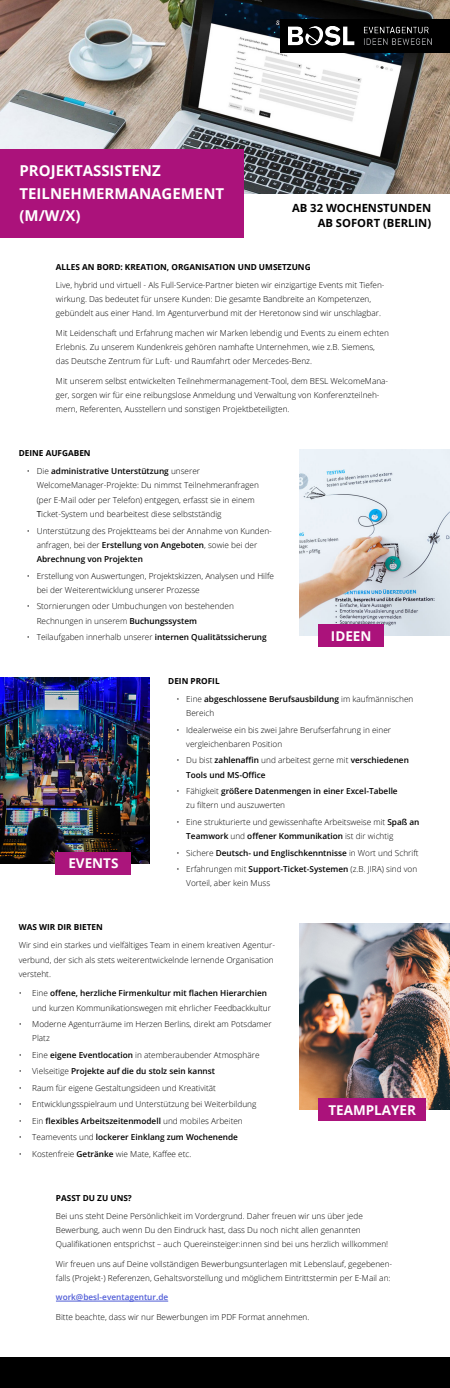
<style>
.page{position:relative;width:450px;height:1388px;background:#fff}
.page>*{position:absolute;margin:0;border:0;box-sizing:border-box;transform-origin:0 0}
.t1{font:700 15px/22.5px "Open Sans";color:#fff}
.t2{font:700 13.5px "Open Sans";color:#fff}
.t3{font:700 11.25px/15px "Open Sans";color:#000;text-align:right}
.t4{font:300 8.25px/14.2px "Open Sans";color:#000}
.t5{font:600 8.25px/14.2px "Open Sans";color:#000}
.t6{font:700 8.25px "Open Sans";color:#000}
.t7{font:600 8.25px "Open Sans";color:#4f5cd6}
.s1{font-weight:600}
.s2{font-weight:400}
.s3{font-weight:300}
</style>
<div class="page">
<img style="left:0;top:0;width:450px;height:193px">
<div style="left:281px;top:19px;width:169px;height:33px;background:#000"></div>
<img style="left:289px;top:26px;width:142px;height:19px">
<div style="left:0;top:149px;width:243px;height:88px;background:#ab127b"></div>
<hr style="left:56px;top:1300px;width:112px;height:1px;background:#4f5cd6">
<div style="left:0;top:1358px;width:450px;height:30px;background:#000"></div>
<img style="left:0;top:677px;width:150px;height:186px">
<div style="left:56px;top:852px;width:75px;height:22px;background:#ab157c"></div>
<img style="left:300px;top:450px;width:150px;height:185px">
<div style="left:318px;top:624px;width:66px;height:23px;background:#ab127b"></div>
<img style="left:300px;top:924px;width:150px;height:185px">
<div style="left:318px;top:1098px;width:108px;height:22px;background:#ab127b"></div>
<h1 class="t1" style="left:20px;top:159px;width:206px">PROJEKTASSISTENZ<br>TEILNEHMERMANAGEMENT (M/W/X)</h1>
<h3 class="t3" style="left:292px;top:200px;width:141px">AB 32 WOCHENSTUNDEN<br>AB SOFORT (BERLIN)</h3>
<p class="t6" style="left:56px;top:261px;width:256px">ALLES AN BORD: KREATION, ORGANISATION UND UMSETZUNG</p>
<p class="t4" style="left:56px;top:277px;width:330px">Live, hybrid und virtuell - Als Full-Service-Partner bieten wir einzigartige Events mit Tiefen&shy;wirkung. Das bedeutet für unsere Kunden: Die gesamte Bandbreite an Kompetenzen, gebündelt aus einer Hand. Im Agenturverbund mit der Heretonow sind wir unschlagbar.</p>
<p class="t4" style="left:56px;top:325px;width:335px">Mit Leidenschaft und Erfahrung machen wir Marken lebendig und Events zu einem echten<br>Erlebnis. Zu unserem Kundenkreis gehören namhafte Unternehmen, wie z.B. Siemens, das Deutsche Zentrum für Luft- und Raumfahrt oder Mercedes-Benz.</p>
<p class="t4" style="left:56px;top:373px;width:334px">Mit unserem selbst entwickelten Teilnehmermanagement-Tool, dem BESL WelcomeMana&shy;ger, sorgen wir für eine reibungslose Anmeldung und Verwaltung von Konferenzteilneh&shy;mern, Referenten, Ausstellern und sonstigen Projektbeteiligten.</p>
<p class="t6" style="left:19px;top:447px;width:73px">DEINE AUFGABEN</p>
<p class="t4" style="left:37px;top:464px;width:224px;text-indent:-10px">• Die <span class="s1">administrative Unterstützung</span> unserer WelcomeManager-Projekte: Du nimmst Teilnehmeranfragen (per E-Mail oder per Telefon) entgegen, erfasst sie in einem <span class="s2">T</span>icket-System und bearbeitest diese selbstständig</p>
<p class="t4" style="left:37px;top:523px;width:237px;text-indent:-10px">• Unterstützung des Projektteams bei der Annahme von Kunden&shy;anfragen, bei der <span class="s1">Erstellung von Angeboten</span>, sowie bei der<br><span class="s1">Abrechnung von Projekten</span></p>
<p class="t4" style="left:37px;top:568px;width:239px;text-indent:-10px">• Erstellung von Auswertungen, Projektskizzen, Analysen und Hilfe bei der Weiterentwicklung unserer Prozesse</p>
<p class="t4" style="left:37px;top:599px;width:199px;text-indent:-10px">• Stornierungen oder Umbuchungen von bestehenden<br>Rechnungen in unserem <span class="s1">Buchungssystem</span></p>
<p class="t4" style="left:27px;top:629px;width:241px">• Teilaufgaben innerhalb unserer <span class="s1">internen Qualitätssicherung</span></p>
<h2 class="t2" style="left:331px;top:626px;width:42px">IDEEN</h2>
<h2 class="t2" style="left:68px;top:854px;width:52px">EVENTS</h2>
<p class="t6" style="left:168px;top:675px;width:53px">DEIN PROFIL</p>
<p class="t5" style="left:186px;top:691px;width:229px;text-indent:-10px"><span class="s3">• Eine</span> abgeschlossene Berufsausbildung <span class="s3">im kaufmännischen<br>Bereich</span></p>
<p class="t4" style="left:186px;top:722px;width:206px;text-indent:-10px">• Idealerweise ein bis zwei Jahre Berufserfahrung in einer vergleichenbaren Position</p>
<p class="t5" style="left:186px;top:753px;width:224px;text-indent:-10px"><span class="s3">• Du bist</span> zahlenaffin <span class="s3">und arbeitest gerne mit</span> verschiedenen<br>Tools und MS-Office</p>
<p class="t5" style="left:186px;top:784px;width:213px;text-indent:-10px"><span class="s3">• Fähigkeit</span> größere Datenmengen in einer Excel-Tabelle <span class="s3">zu filtern und auszuwerten</span></p>
<p class="t4" style="left:186px;top:814px;width:235px;text-indent:-10px">• Eine strukturierte und gewissenhafte Arbeitsweise mit <span class="s1">Spaß an<br>Teamwork</span> und <span class="s1">offener Kommunikation</span> ist dir wichtig</p>
<p class="t5" style="left:176px;top:845px;width:244px"><span class="s3">• Sichere</span> Deutsch- und Englischkenntnisse <span class="s3">in Wort und Schrift</span></p>
<p class="t4" style="left:186px;top:862px;width:233px;text-indent:-10px">• Erfahrungen mit <span class="s1">Support-Ticket-Systemen</span> (z.B. JIRA) sind von<br>Vorteil, aber kein Muss</p>
<p class="t6" style="left:19px;top:921px;width:86px">WAS WIR DIR BIETEN</p>
<p class="t4" style="left:19px;top:938px;width:258px">Wir sind ein starkes und vielfältiges Team in einem kreativen Agentur&shy;verbund, der sich als stets weiterentwickelnde lernende Organisation versteht.</p>
<p class="t4" style="left:32px;top:986px;width:240px;text-indent:-13px">• Eine <span class="s1">offene, herzliche Firmenkultur mit flachen Hierarchien </span>und kurzen Kommunikationswegen mit ehrlicher Feedbackkultur</p>
<p class="t4" style="left:32px;top:1016px;width:241px;text-indent:-13px">• Moderne Agenturräume im Herzen Berlins, direkt am Potsdamer<br>Platz</p>
<p class="t4" style="left:19px;top:1047px;width:242px">• Eine <span class="s1">eigene Eventlocation</span> in atemberaubender Atmosphäre</p>
<p class="t5" style="left:19px;top:1064px;width:198px"><span class="s3">• Vielseitige</span> Projekte auf die du stolz sein kannst</p>
<p class="t4" style="left:19px;top:1080px;width:199px">• Raum für eigene Gestaltungsideen und Kreativität</p>
<p class="t4" style="left:19px;top:1097px;width:239px">• Entwicklungsspielraum und Unterstützung bei Weiterbildung</p>
<p class="t5" style="left:19px;top:1113px;width:226px"><span class="s3">• Ein</span> flexibles Arbeitszeitenmodell <span class="s3">und mobiles Arbeiten</span></p>
<p class="t5" style="left:19px;top:1130px;width:221px"><span class="s3">• Teamevents und</span> lockerer Einklang zum Wochenende</p>
<p class="t4" style="left:19px;top:1146px;width:174px">• Kostenfreie <span class="s1">Getränke</span> wie Mate, Kaffee etc.</p>
<h2 class="t2" style="left:328px;top:1100px;width:89px">TEAMPLAYER</h2>
<p class="t6" style="left:56px;top:1191px;width:77px">PASST DU ZU UNS?</p>
<p class="t4" style="left:56px;top:1208px;width:334px">Bei uns steht Deine Persönlichkeit im Vordergrund. Daher freuen wir uns über jede<br>Bewerbung, auch wenn Du den Eindruck hast, dass Du noch nicht allen genannten<br>Qualifikationen entsprichst – auch Quereinsteiger:innen sind bei uns herzlich willkommen!</p>
<p class="t4" style="left:56px;top:1256px;width:338px">Wir freuen uns auf Deine vollständigen Bewerbungsunterlagen mit Lebenslauf, gegebenen&shy;falls (Projekt-) Referenzen, Gehaltsvorstellung und möglichem Eintrittstermin per E-Mail an:</p>
<p class="t7" style="left:56px;top:1291px;width:114px">work@besl-eventagentur.de</p>
<p class="t4" style="left:56px;top:1309px;width:255px">Bitte beachte, dass wir nur Bewerbungen im PDF Format annehmen.</p>
</div>
